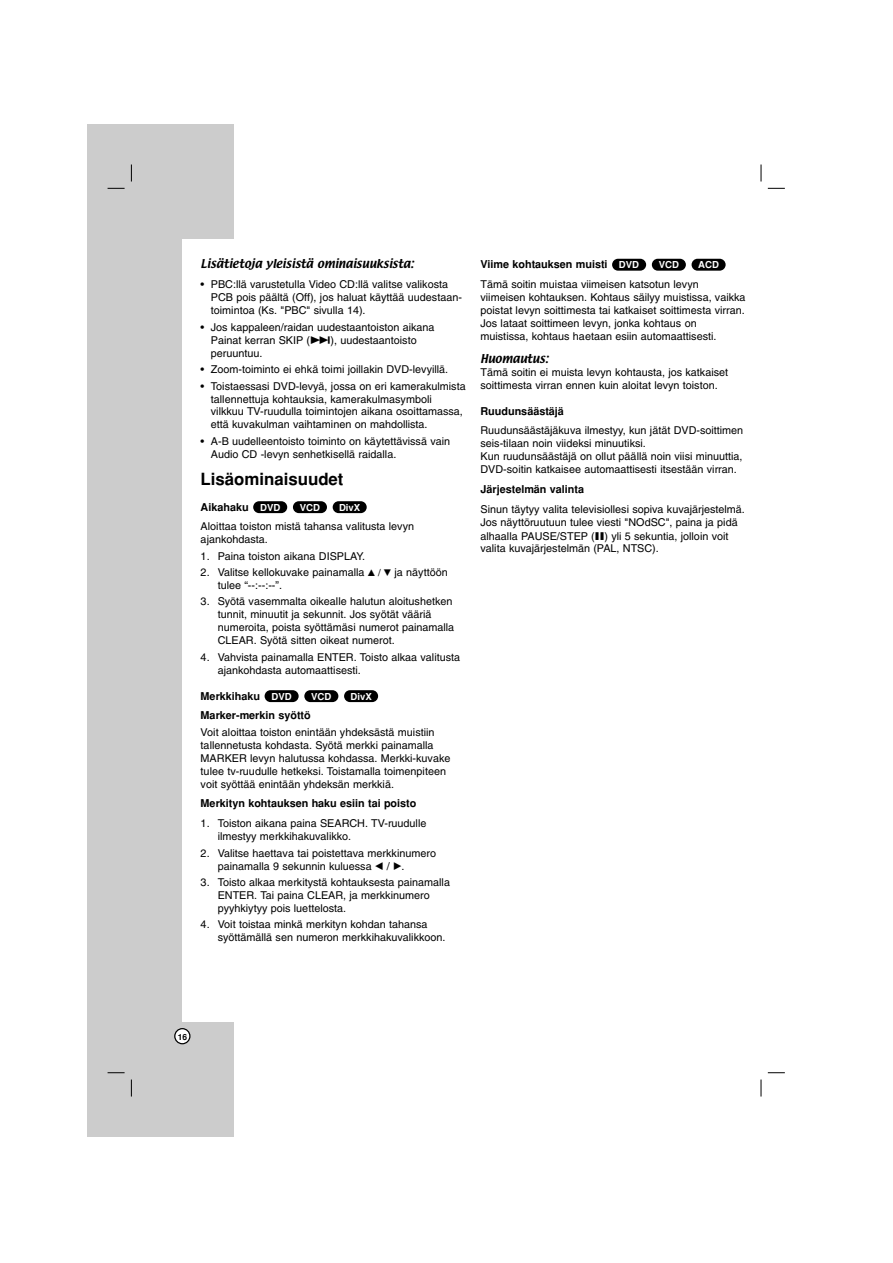
<style>
.page{position:relative;width:893px;height:1263px;background:#fff}
.page>*{position:absolute;margin:0;border:0;box-sizing:border-box;transform-origin:0 0}
.t1{font:700 16.8px "Helvetica";color:#000}
.t2{font:10.8px/12.9px "Helvetica";color:#000}
.t3{font:700 10.8px/19.8px "Helvetica";color:#000}
.t4{font:10.8px "Textile";color:#000}
.t5{font:700 9.6px "Helvetica";color:#fff}
.t6{font:700 8.4px "Helvetica";color:#000}
.s1{font-family:"Sony PS Common"}
.s2{font-family:"Sony PS Common";font-size:9.6px}
.s3{font-size:9.6px}
</style>
<div class="page">
<div style="left:88px;top:124px;width:146px;height:1013px;background:#ccc"></div>
<svg style="left:131px;top:165px;width:1px;height:17px"></svg>
<svg style="left:760px;top:165px;width:1px;height:17px"></svg>
<svg style="left:131px;top:1080px;width:1px;height:17px"></svg>
<svg style="left:760px;top:1080px;width:1px;height:17px"></svg>
<svg style="left:108px;top:188px;width:17px;height:1px"></svg>
<svg style="left:767px;top:188px;width:17px;height:1px"></svg>
<svg style="left:108px;top:1072px;width:17px;height:1px"></svg>
<svg style="left:767px;top:1072px;width:17px;height:1px"></svg>
<div style="left:182px;top:240px;width:111px;height:782px;background:#fff"></div>
<svg style="left:174px;top:1028px;width:16px;height:16px"></svg>
<div style="left:691px;top:259px;width:34px;height:12px;background:#000;border-radius:6px"></div>
<div style="left:651px;top:259px;width:35px;height:12px;background:#000;border-radius:6px"></div>
<div style="left:612px;top:259px;width:34px;height:12px;background:#000;border-radius:6px"></div>
<div style="left:344px;top:690px;width:34px;height:12px;background:#000;border-radius:6px"></div>
<div style="left:304px;top:690px;width:34px;height:12px;background:#000;border-radius:6px"></div>
<div style="left:264px;top:690px;width:34px;height:12px;background:#000;border-radius:6px"></div>
<div style="left:332px;top:501px;width:35px;height:12px;background:#000;border-radius:6px"></div>
<div style="left:293px;top:501px;width:34px;height:12px;background:#000;border-radius:6px"></div>
<div style="left:253px;top:501px;width:34px;height:12px;background:#000;border-radius:6px"></div>
<p class="t4" style="left:201px;top:259px;width:214px">Lisätietoja yleisistä ominaisuuksista:</p>
<p class="t2" style="left:211px;top:279px;width:252px;text-indent:-10px">• PBC:llä varustetulla Video CD:llä valitse valikosta<br>PCB pois päältä (Off), jos haluat käyttää uudestaan&shy;toimintoa (Ks. "PBC" sivulla 14).</p>
<p class="t2" style="left:211px;top:321px;width:225px;line-height:13.8px;text-indent:-10px">• Jos kappaleen/raidan uudestaantoiston aikana<br>Painat kerran SKIP (<span class="s1">&gt;</span>), uudestaantoisto</p>
<p class="t2" style="left:211px;top:348px;width:53px">peruuntuu.</p>
<p class="t2" style="left:201px;top:364px;width:249px">• Zoom-toiminto ei ehkä toimi joillakin DVD-levyillä.</p>
<p class="t2" style="left:211px;top:380px;width:256px;text-indent:-10px">• Toistaessasi DVD-levyä, jossa on eri kamerakulmista tallennettuja kohtauksia, kamerakulmasymboli vilkkuu TV-ruudulla toimintojen aikana osoittamassa, että kuvakulman vaihtaminen on mahdollista.</p>
<p class="t2" style="left:211px;top:436px;width:241px;text-indent:-10px">• A-B uudelleentoisto toiminto on käytettävissä vain<br>Audio CD -levyn senhetkisellä raidalla.</p>
<h1 class="t1" style="left:201px;top:473px;width:144px">Lisäominaisuudet</h1>
<p class="t3" style="left:201px;top:498px;width:50px">Aikahaku</p>
<p class="t2" style="left:201px;top:521px;width:215px">Aloittaa toiston mistä tahansa valitusta levyn ajankohdasta.</p>
<p class="t2" style="left:201px;top:551px;width:166px">1. Paina toiston aikana DISPLAY.</p>
<p class="t2" style="left:218px;top:567px;width:231px;text-indent:-17px">2. Valitse kellokuvake painamalla <span class="s2">v</span> <span class="s3">/</span> <span class="s2">V</span> ja näyttöön tulee “--:--:--”.</p>
<p class="t2" style="left:218px;top:596px;width:238px;text-indent:-17px">3. Syötä vasemmalta oikealle halutun aloitushetken tunnit, minuutit ja sekunnit. Jos syötät vääriä numeroita, poista syöttämäsi numerot painamalla CLEAR. Syötä sitten oikeat numerot.</p>
<p class="t2" style="left:218px;top:652px;width:244px;text-indent:-17px">4. Vahvista painamalla ENTER. Toisto alkaa valitusta ajankohdasta automaattisesti.</p>
<p class="t3" style="left:201px;top:687px;width:112px">Merkkihaku<br>Marker-merkin syöttö</p>
<p class="t2" style="left:201px;top:727px;width:251px">Voit aloittaa toiston enintään yhdeksästä muistiin tallennetusta kohdasta. Syötä merkki painamalla MARKER levyn halutussa kohdassa. Merkki-kuvake tulee tv-ruudulle hetkeksi. Toistamalla toimenpiteen voit syöttää enintään yhdeksän merkkiä.</p>
<p class="t3" style="left:201px;top:795px;width:217px">Merkityn kohtauksen haku esiin tai poisto</p>
<p class="t2" style="left:218px;top:818px;width:210px;text-indent:-17px">1. Toiston aikana paina SEARCH. TV-ruudulle ilmestyy merkkihakuvalikko.</p>
<p class="t2" style="left:218px;top:847px;width:220px;line-height:13.8px;text-indent:-17px">2. Valitse haettava tai poistettava merkkinumero painamalla 9 sekunnin kuluessa <span class="s1">b</span> / <span class="s1">B</span>.</p>
<p class="t2" style="left:218px;top:877px;width:234px;text-indent:-17px">3. Toisto alkaa merkitystä kohtauksesta painamalla<br>ENTER. Tai paina CLEAR, ja merkkinumero pyyhkiytyy pois luettelosta.</p>
<p class="t2" style="left:218px;top:919px;width:229px;text-indent:-17px">4. Voit toistaa minkä merkityn kohdan tahansa syöttämällä sen numeron merkkihakuvalikkoon.</p>
<p class="t5" style="left:260px;top:504px;width:22px">DVD</p>
<p class="t5" style="left:300px;top:504px;width:22px">VCD</p>
<p class="t5" style="left:339px;top:504px;width:23px">DivX</p>
<p class="t5" style="left:271px;top:693px;width:22px">DVD</p>
<p class="t5" style="left:311px;top:693px;width:22px">VCD</p>
<p class="t5" style="left:350px;top:693px;width:23px">DivX</p>
<p class="t3" style="left:480px;top:256px;width:129px">Viime kohtauksen muisti</p>
<p class="t2" style="left:480px;top:279px;width:266px">Tämä soitin muistaa viimeisen katsotun levyn viimeisen kohtauksen. Kohtaus säilyy muistissa, vaikka poistat levyn soittimesta tai katkaiset soittimesta virran.<br>Jos lataat soittimeen levyn, jonka kohtaus on muistissa, kohtaus haetaan esiin automaattisesti.</p>
<p class="t4" style="left:480px;top:354px;width:69px">Huomautus:</p>
<p class="t2" style="left:480px;top:367px;width:249px">Tämä soitin ei muista levyn kohtausta, jos katkaiset soittimesta virran ennen kuin aloitat levyn toiston.</p>
<p class="t3" style="left:480px;top:402px;width:85px">Ruudunsäästäjä</p>
<p class="t2" style="left:480px;top:425px;width:264px">Ruudunsäästäjäkuva ilmestyy, kun jätät DVD-soittimen seis-tilaan noin viideksi minuutiksi.<br>Kun ruudunsäästäjä on ollut päällä noin viisi minuuttia, DVD-soitin katkaisee automaattisesti itsestään virran.</p>
<p class="t3" style="left:480px;top:480px;width:105px">Järjestelmän valinta</p>
<p class="t2" style="left:480px;top:503px;width:266px;line-height:13.4px">Sinun täytyy valita televisiollesi sopiva kuvajärjestelmä.<br>Jos näyttöruutuun tulee viesti "NOdSC", paina ja pidä alhaalla PAUSE/STEP (<span class="s1">X</span>) yli 5 sekuntia, jolloin voit</p>
<p class="t2" style="left:480px;top:543px;width:180px">valita kuvajärjestelmän (PAL, NTSC).</p>
<p class="t5" style="left:619px;top:261px;width:22px">DVD</p>
<p class="t5" style="left:658px;top:261px;width:22px">VCD</p>
<p class="t5" style="left:698px;top:261px;width:22px">ACD</p>
<p class="t6" style="left:178px;top:1034px;width:11px">16</p>
</div>
